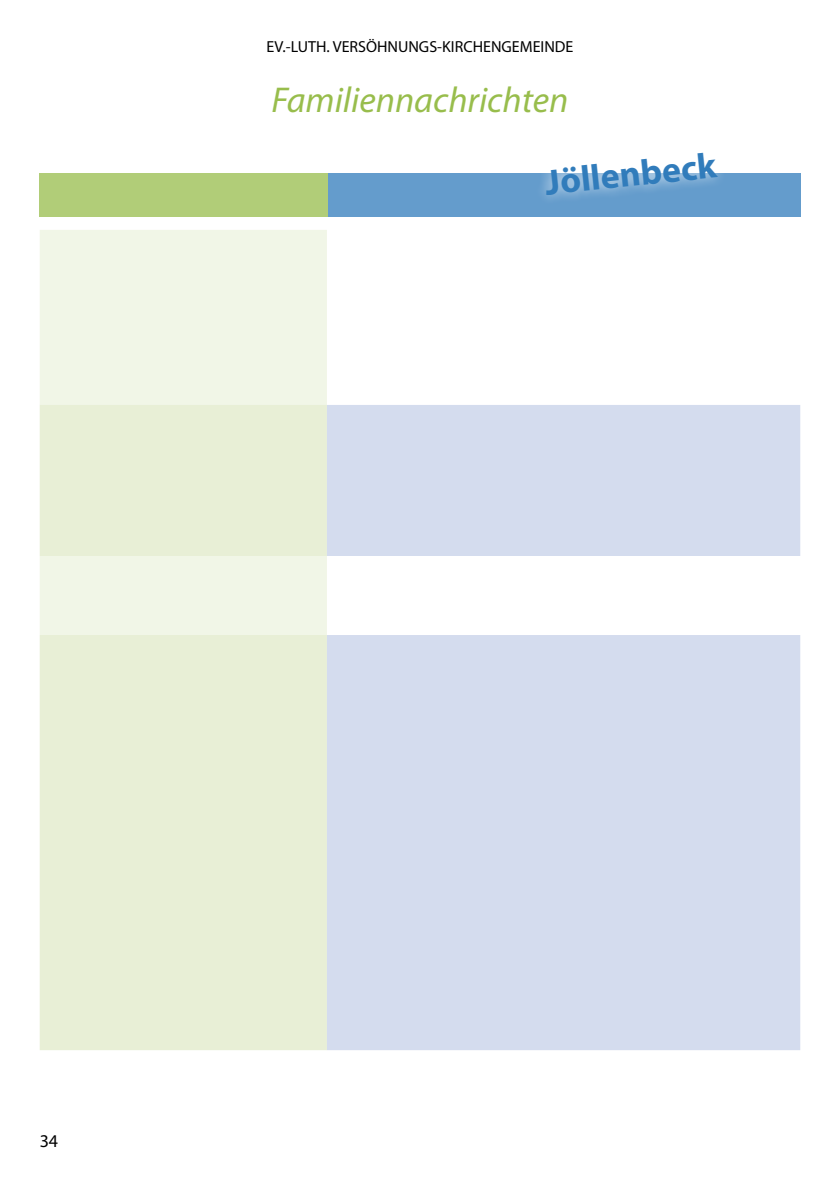
<style>
.page{position:relative;width:840px;height:1191px;background:#fff}
.page>*{position:absolute;margin:0;border:0;box-sizing:border-box;transform-origin:0 0}
.t1{font:italic 36px "Myriad Pro";color:#98bd4c}
.t2{font:700 36px "Myriad Pro";color:#317cbb}
.t3{font:18px "Myriad Pro";color:#000}
.t4{font:16px "Myriad Pro";color:#000}
</style>
<div class="page">
<div style="left:328px;top:173px;width:471px;height:43px;background:#649ccc"></div>
<div style="left:40px;top:173px;width:288px;height:43px;background:#b1cd78"></div>
<svg style="left:543px;top:173px;width:176px;height:26px"></svg>
<svg style="left:799px;top:405px;width:2px;height:645px"></svg>
<div style="left:40px;top:230px;width:287px;height:175px;background:#f1f6e7"></div>
<svg style="left:40px;top:405px;width:287px;height:645px;background:#e9efd8"></svg>
<svg style="left:327px;top:405px;width:472px;height:645px;background:#d9e0f0"></svg>
<p class="t4" style="left:266px;top:36px;width:308px">EV.-LUTH. VERSÖHNUNGS-KIRCHENGEMEINDE</p>
<h1 class="t1" style="left:271px;top:78px;width:298px">Familiennachrichten</h1>
<h1 class="t2" style="left:542px;top:159px;width:173px;rotate:-6deg">Jöllenbeck</h1>
<p class="t3" style="left:40px;top:1130px;width:20px">34</p>
</div>
